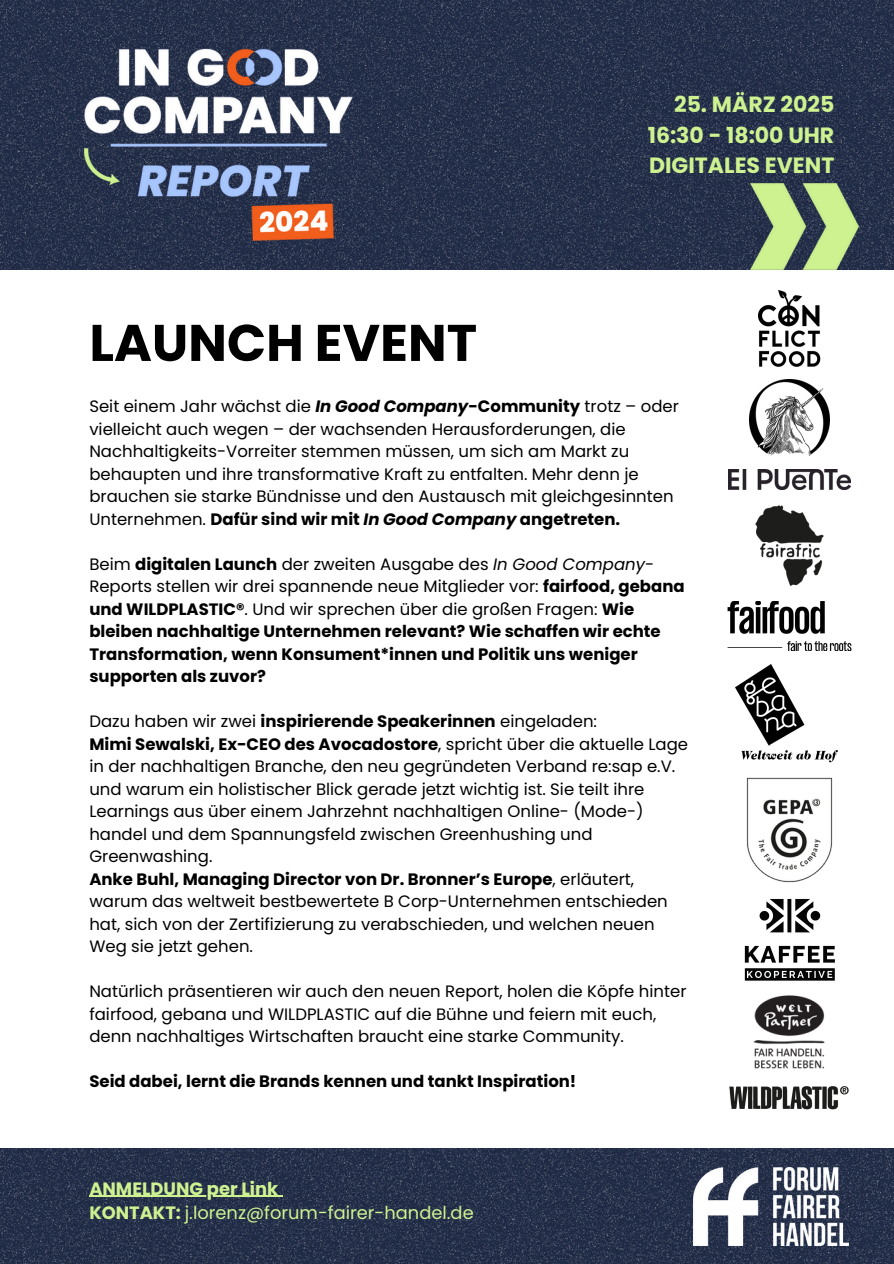
<style>
.page{position:relative;width:894px;height:1264px;background:#fff}
.page>*{position:absolute;margin:0;border:0;box-sizing:border-box;transform-origin:0 0}
.t1{font:700 51.45px "Poppins";color:#000}
.t2{font:700 22.05px/30.5px "Poppins";color:#cef290;text-align:justify}
.t3{font:17.85px "Poppins";color:#cef290}
.t4{font:700 17.85px "Poppins";color:#cef290}
.t5{font:16.5px/22.5px "Poppins";color:#000}
.t6{font:700 16.5px/22.5px "Poppins";color:#000}
.s1{font-weight:700;font-style:italic}
.s2{font-weight:700}
.s3{font-weight:400}
.s4{font-weight:400;font-style:italic}
</style>
<div class="page">
<img style="left:0;top:0;width:893px;height:269px">
<img style="left:0;top:1148px;width:893px;height:115px">
<img style="left:696px;top:118px;width:197px;height:152px">
<img style="left:83px;top:45px;width:277px;height:199px">
<img style="left:729px;top:1086px;width:120px;height:24px">
<img style="left:735px;top:664px;width:103px;height:98px">
<img style="left:727px;top:601px;width:125px;height:50px">
<hr style="left:89px;top:1195px;width:189px;height:1px;background:#cef290">
<img style="left:758px;top:291px;width:62px;height:75px">
<img style="left:749px;top:380px;width:80px;height:75px">
<img style="left:755px;top:505px;width:69px;height:81px">
<img style="left:746px;top:777px;width:87px;height:106px">
<img style="left:744px;top:899px;width:91px;height:82px">
<img style="left:753px;top:995px;width:72px;height:74px">
<img style="left:728px;top:469px;width:122px;height:20px">
<img style="left:693px;top:1167px;width:154px;height:78px">
<p class="t2" style="left:647px;top:89px;width:188px;text-indent:26px">25. MÄRZ 2025<br>16:30 - 18:00 UHR DIGITALES EVENT</p>
<p class="t1" style="left:89px;top:307px;width:389px">LAUNCH EVENT</p>
<h1 class="t5" style="left:89px;top:395px;width:591px">Seit einem Jahr wächst die <span class="s1">In Good Company</span><span class="s2">-Community</span> trotz – oder vielleicht auch wegen – der wachsenden Herausforderungen, die Nachhaltigkeits-Vorreiter stemmen müssen, um sich am Markt zu behaupten und ihre transformative Kraft zu entfalten. Mehr denn je brauchen sie starke Bündnisse und den Austausch mit gleichgesinnten Unternehmen. <span class="s2">Dafür sind wir mit</span> <span class="s1">In Good Company</span> <span class="s2">angetreten.</span></h1>
<p class="t6" style="left:89px;top:552px;width:596px"><span class="s3">Beim</span> digitalen Launch <span class="s3">der zweiten Ausgabe des</span> <span class="s4">In Good Company</span><span class="s3">-Reports stellen wir drei spannende neue Mitglieder vor:</span> fairfood, gebana und WILDPLASTIC®<span class="s3">. Und wir sprechen über die großen Fragen:</span> Wie bleiben nachhaltige Unternehmen relevant? Wie schaffen wir echte Transformation, wenn Konsument*innen und Politik uns weniger supporten als zuvor?</p>
<p class="t5" style="left:89px;top:710px;width:509px">Dazu haben wir zwei <span class="s2">inspirierende Speakerinnen</span> eingeladen:</p>
<p class="t5" style="left:89px;top:732px;width:600px"><span class="s2">Mimi Sewalski, Ex-CEO des Avocadostore</span>, spricht über die aktuelle Lage in der nachhaltigen Branche, den neu gegründeten Verband re:sap e.V. und warum ein holistischer Blick gerade jetzt wichtig ist. Sie teilt ihre Learnings aus über einem Jahrzehnt nachhaltigen Online- (Mode-) handel und dem Spannungsfeld zwischen Greenhushing und Greenwashing.</p>
<p class="t5" style="left:89px;top:867px;width:580px"><span class="s2">Anke Buhl, Managing Director von Dr. Bronner’s Europe</span>, erläutert, warum das weltweit bestbewertete B Corp-Unternehmen entschieden hat, sich von der Zertifizierung zu verabschieden, und welchen neuen Weg sie jetzt gehen.</p>
<p class="t5" style="left:89px;top:980px;width:598px">Natürlich präsentieren wir auch den neuen Report, holen die Köpfe hinter fairfood, gebana und WILDPLASTIC auf die Bühne und feiern mit euch, denn nachhaltiges Wirtschaften braucht eine starke Community.</p>
<p class="t6" style="left:89px;top:1070px;width:488px">Seid dabei, lernt die Brands kennen und tankt Inspiration!</p>
<p class="t4" style="left:89px;top:1175px;width:190px">ANMELDUNG per Link</p>
<h2 class="t3" style="left:89px;top:1200px;width:386px"><span class="s2">KONTAKT:</span> j.lorenz@forum-fairer-handel.de</h2>
</div>
